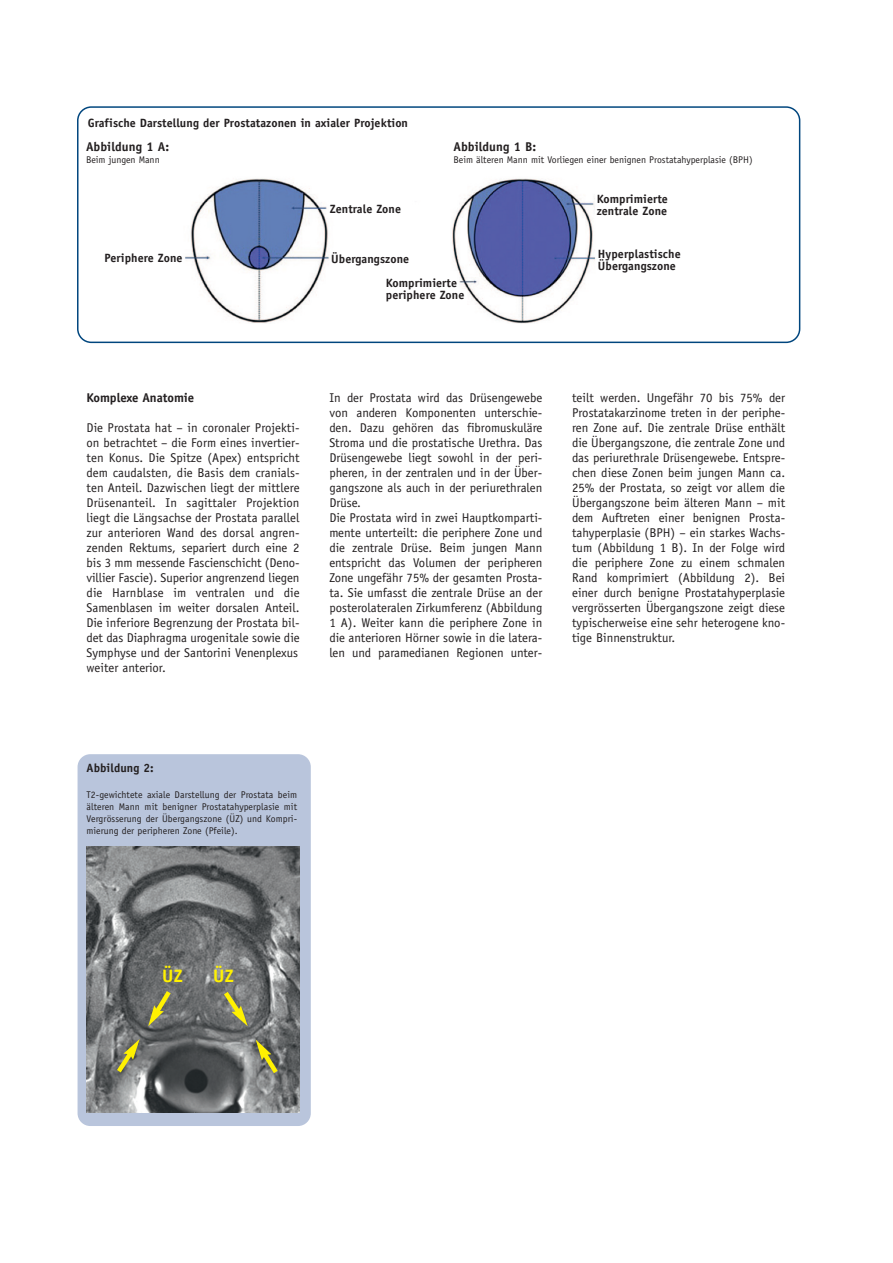
<style>
.page{position:relative;width:893px;height:1263px;background:#fff}
.page>*{position:absolute;margin:0;border:0;box-sizing:border-box;transform-origin:0 0}
.t1{font:700 18px "Officina Sans";color:#fff101}
.t2{font:12.75px/15px "Officina Sans";color:#231f20;text-align:justify}
.t3{font:700 12.75px "Officina Sans";letter-spacing:-.005em;color:#231f20}
.t4{font:700 12px/12px "Officina Sans";letter-spacing:.005em;color:#231f20}
.t5{font:9.75px/12px "Officina Sans";color:#231f20;text-align:justify}
</style>
<div class="page">
<div style="left:78px;top:754px;width:233px;height:372px;background:#b9c5dc;border-radius:13px"></div>
<img style="left:87px;top:846px;width:212px;height:266px">
<svg style="left:148px;top:986px;width:27px;height:40px"></svg>
<svg style="left:113px;top:1039px;width:27px;height:38px"></svg>
<svg style="left:220px;top:987px;width:28px;height:39px"></svg>
<svg style="left:256px;top:1039px;width:26px;height:39px"></svg>
<svg style="left:77px;top:106px;width:723px;height:237px"></svg>
<div style="left:98px;top:119px;width:671px;height:205px;background:#fff"></div>
<img style="left:185px;top:178px;width:410px;height:146px">
<p class="t4" style="left:88px;top:118px;width:322px">Grafische Darstellung der Prostatazonen in axialer Projektion</p>
<p class="t3" style="left:86px;top:142px;width:85px">Abbildung 1 A:</p>
<p class="t5" style="left:86px;top:154px;width:75px">Beim jungen Mann</p>
<p class="t4" style="left:330px;top:204px;width:73px">Zentrale Zone</p>
<p class="t3" style="left:453px;top:142px;width:84px">Abbildung 1 B:</p>
<p class="t5" style="left:453px;top:154px;width:301px">Beim älteren Mann mit Vorliegen einer benignen Prostatahyperplasie (BPH)</p>
<p class="t4" style="left:597px;top:194px;width:73px">Komprimierte zentrale Zone</p>
<p class="t4" style="left:105px;top:253px;width:79px">Periphere Zone</p>
<p class="t4" style="left:598px;top:249px;width:84px">Hyperplastische<br>Übergangszone</p>
<p class="t4" style="left:331px;top:254px;width:79px">Übergangszone</p>
<p class="t4" style="left:386px;top:278px;width:80px">Komprimierte periphere Zone</p>
<p class="t3" style="left:87px;top:393px;width:109px">Komplexe Anatomie</p>
<p class="t2" style="left:87px;top:421px;width:215px">Die Prostata hat – in coronaler Projekti&shy;on betrachtet – die Form eines invertier&shy;ten Konus. Die Spitze (Apex) entspricht dem caudalsten, die Basis dem cranials&shy;ten Anteil. Dazwischen liegt der mittlere Drüsenanteil. In sagittaler Projektion liegt die Längsachse der Prostata parallel zur anterioren Wand des dorsal angren&shy;zenden Rektums, separiert durch eine 2 bis 3 mm messende Fascienschicht (Deno&shy;villier Fascie). Superior angrenzend liegen die Harnblase im ventralen und die Samenblasen im weiter dorsalen Anteil.<br>Die inferiore Begrenzung der Prostata bil&shy;det das Diaphragma urogenitale sowie die Symphyse und der Santorini Venenplexus weiter anterior.</p>
<p class="t2" style="left:329px;top:391px;width:215px;text-align:left">In der Prostata wird das Drüsengewebe von anderen Komponenten unterschie&shy;den. Dazu gehören das fibromuskuläre Stroma und die prostatische Urethra. Das Drüsengewebe liegt sowohl in der peri&shy;pheren, in der zentralen und in der Über&shy;gangszone als auch in der periurethralen Drüse.<br>Die Prostata wird in zwei Hauptkomparti&shy;mente unterteilt: die periphere Zone und die zentrale Drüse. Beim jungen Mann entspricht das Volumen der peripheren Zone ungefähr 75% der gesamten Prosta&shy;ta. Sie umfasst die zentrale Drüse an der posterolateralen Zirkumferenz (Abbildung 1 A). Weiter kann die periphere Zone in die anterioren Hörner sowie in die latera&shy;len und paramedianen Regionen unter-</p>
<p class="t2" style="left:572px;top:391px;width:215px">teilt werden. Ungefähr 70 bis 75% der Prostatakarzinome treten in der periphe&shy;ren Zone auf. Die zentrale Drüse enthält die Übergangszone, die zentrale Zone und das periurethrale Drüsengewebe. Entspre&shy;chen diese Zonen beim jungen Mann ca.<br>25% der Prostata, so zeigt vor allem die Übergangszone beim älteren Mann – mit dem Auftreten einer benignen Prosta&shy;tahyperplasie (BPH) – ein starkes Wachs&shy;tum (Abbildung 1 B). In der Folge wird die periphere Zone zu einem schmalen Rand komprimiert (Abbildung 2). Bei einer durch benigne Prostatahyperplasie vergrösserten Übergangszone zeigt diese typischerweise eine sehr heterogene kno&shy;tige Binnenstruktur.</p>
<p class="t4" style="left:87px;top:763px;width:69px">Abbildung 2:</p>
<p class="t5" style="left:87px;top:790px;width:212px">T2-gewichtete axiale Darstellung der Prostata beim älteren Mann mit benigner Prostatahyperplasie mit Vergrösserung der Übergangszone (ÜZ) und Kompri&shy;mierung der peripheren Zone (Pfeile).</p>
<h1 class="t1" style="left:162px;top:969px;width:22px">ÜZ</h1>
<h1 class="t1" style="left:213px;top:969px;width:22px">ÜZ</h1>
</div>
